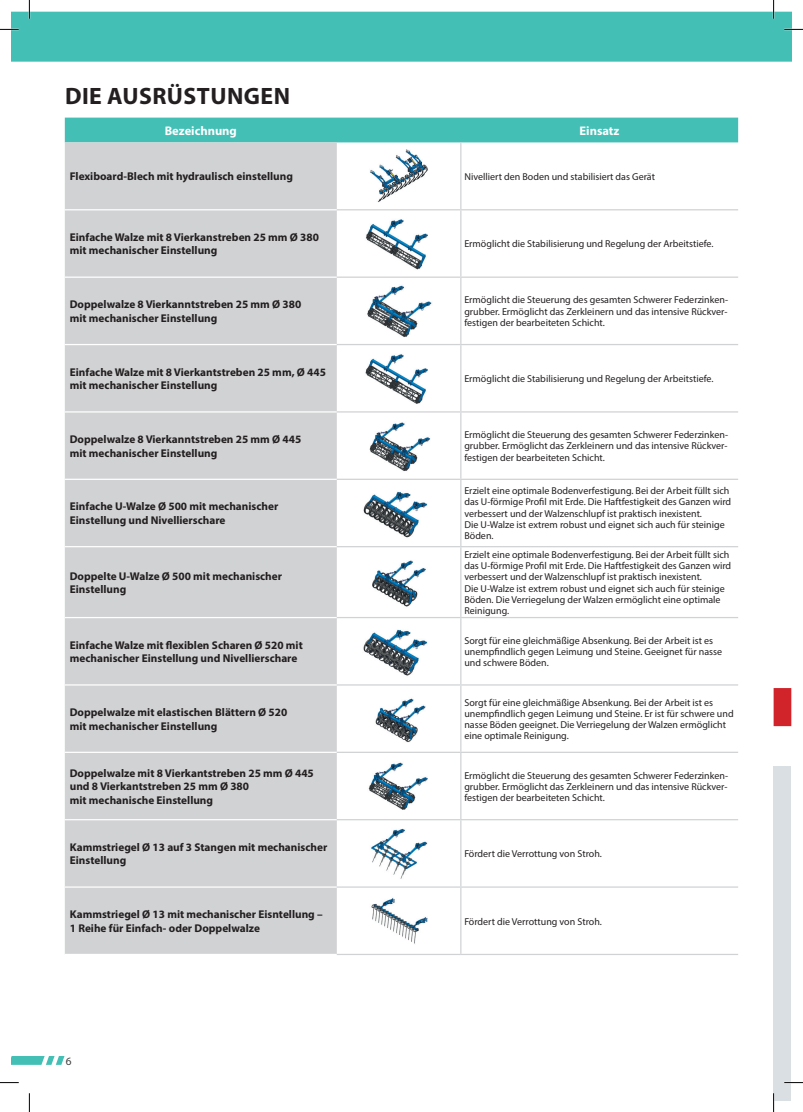
<style>
.page{position:relative;width:803px;height:1112px;background:#fff}
.page>*{position:absolute;margin:0;border:0;box-sizing:border-box;transform-origin:0 0}
.t1{font:700 23.75px "Myriad Pro";letter-spacing:.02em;color:#231f20}
.t2{font:700 12.5px "Myriad Pro";color:#fff}
.t3{font:700 11.25px/13.5px "Myriad Pro";color:#231f20}
.t4{font:11.25px "Myriad Pro";color:#3e3e3f}
.t5{font:10px/11.2px "Myriad Pro";color:#231f20}
</style>
<div class="page">
<div style="left:773px;top:765px;width:18px;height:334px;background:#dadfe4"></div>
<div style="left:773px;top:688px;width:18px;height:38px;background:#d1232a"></div>
<svg style="left:12px;top:1056px;width:53px;height:8px"></svg>
<div style="left:12px;top:12px;width:779px;height:50px;background:#43bfb5"></div>
<div style="left:65px;top:118px;width:673px;height:24px;background:#43bfb5"></div>
<div style="left:65px;top:142px;width:272px;height:811px;background:#d1d2d4"></div>
<hr style="left:65px;top:209px;width:272px;height:1px;background:#fff">
<hr style="left:65px;top:276px;width:272px;height:2px;background:#fff">
<hr style="left:65px;top:344px;width:272px;height:1px;background:#fff">
<hr style="left:65px;top:411px;width:272px;height:1px;background:#fff">
<hr style="left:65px;top:478px;width:272px;height:2px;background:#fff">
<hr style="left:65px;top:546px;width:272px;height:1px;background:#fff">
<hr style="left:65px;top:616px;width:272px;height:2px;background:#fff">
<hr style="left:65px;top:684px;width:272px;height:1px;background:#fff">
<hr style="left:65px;top:751px;width:272px;height:1px;background:#fff">
<hr style="left:65px;top:818px;width:272px;height:2px;background:#fff">
<hr style="left:65px;top:886px;width:272px;height:1px;background:#fff">
<hr style="left:461px;top:209px;width:277px;height:1px;background:#d1d2d4">
<hr style="left:461px;top:276px;width:277px;height:2px;background:#d1d2d4">
<hr style="left:461px;top:344px;width:277px;height:1px;background:#d1d2d4">
<hr style="left:461px;top:411px;width:277px;height:1px;background:#d1d2d4">
<hr style="left:461px;top:478px;width:277px;height:2px;background:#d1d2d4">
<hr style="left:461px;top:546px;width:277px;height:1px;background:#d1d2d4">
<hr style="left:461px;top:616px;width:277px;height:2px;background:#d1d2d4">
<hr style="left:461px;top:684px;width:277px;height:1px;background:#d1d2d4">
<hr style="left:461px;top:751px;width:277px;height:1px;background:#d1d2d4">
<hr style="left:461px;top:818px;width:277px;height:2px;background:#d1d2d4">
<hr style="left:461px;top:886px;width:277px;height:1px;background:#d1d2d4">
<hr style="left:461px;top:953px;width:277px;height:1px;background:#d1d2d4">
<hr style="left:337px;top:209px;width:124px;height:1px;background:#d1d2d4">
<hr style="left:337px;top:276px;width:124px;height:2px;background:#d1d2d4">
<hr style="left:337px;top:344px;width:124px;height:1px;background:#d1d2d4">
<hr style="left:337px;top:411px;width:124px;height:1px;background:#d1d2d4">
<hr style="left:337px;top:478px;width:124px;height:2px;background:#d1d2d4">
<hr style="left:337px;top:546px;width:124px;height:1px;background:#d1d2d4">
<hr style="left:337px;top:616px;width:124px;height:2px;background:#d1d2d4">
<hr style="left:337px;top:684px;width:124px;height:1px;background:#d1d2d4">
<hr style="left:337px;top:751px;width:124px;height:1px;background:#d1d2d4">
<hr style="left:337px;top:818px;width:124px;height:2px;background:#d1d2d4">
<hr style="left:337px;top:886px;width:124px;height:1px;background:#d1d2d4">
<hr style="left:337px;top:953px;width:124px;height:1px;background:#d1d2d4">
<hr style="left:460px;top:142px;width:1px;height:67px;background:#d1d2d4">
<hr style="left:460px;top:210px;width:1px;height:66px;background:#d1d2d4">
<hr style="left:460px;top:278px;width:1px;height:66px;background:#d1d2d4">
<hr style="left:460px;top:345px;width:1px;height:66px;background:#d1d2d4">
<hr style="left:460px;top:412px;width:1px;height:66px;background:#d1d2d4">
<hr style="left:460px;top:480px;width:1px;height:66px;background:#d1d2d4">
<hr style="left:460px;top:547px;width:1px;height:69px;background:#d1d2d4">
<hr style="left:460px;top:618px;width:1px;height:66px;background:#d1d2d4">
<hr style="left:460px;top:685px;width:1px;height:66px;background:#d1d2d4">
<hr style="left:460px;top:752px;width:1px;height:66px;background:#d1d2d4">
<hr style="left:460px;top:820px;width:1px;height:66px;background:#d1d2d4">
<hr style="left:460px;top:887px;width:1px;height:66px;background:#d1d2d4">
<img style="left:370px;top:149px;width:58px;height:53px">
<img style="left:365px;top:219px;width:63px;height:51px">
<img style="left:367px;top:285px;width:65px;height:52px">
<img style="left:365px;top:354px;width:63px;height:50px">
<img style="left:369px;top:422px;width:62px;height:49px">
<img style="left:363px;top:491px;width:65px;height:47px">
<img style="left:372px;top:560px;width:54px;height:47px">
<img style="left:363px;top:629px;width:65px;height:47px">
<img style="left:375px;top:698px;width:51px;height:44px">
<img style="left:368px;top:762px;width:60px;height:48px">
<img style="left:371px;top:829px;width:57px;height:50px">
<img style="left:371px;top:898px;width:57px;height:46px">
<svg style="left:0;top:29px;width:19px;height:1px"></svg>
<svg style="left:784px;top:29px;width:19px;height:1px"></svg>
<svg style="left:0;top:1082px;width:19px;height:1px"></svg>
<svg style="left:784px;top:1082px;width:19px;height:1px"></svg>
<svg style="left:29px;top:0;width:1px;height:19px"></svg>
<svg style="left:29px;top:1093px;width:1px;height:18px"></svg>
<svg style="left:773px;top:0;width:1px;height:19px"></svg>
<svg style="left:773px;top:1093px;width:1px;height:18px"></svg>
<h1 class="t1" style="left:65px;top:80px;width:227px">DIE AUSRÜSTUNGEN</h1>
<p class="t2" style="left:165px;top:122px;width:74px">Bezeichnung</p>
<p class="t2" style="left:580px;top:122px;width:41px">Einsatz</p>
<p class="t3" style="left:70px;top:169px;width:225px">Flexiboard-Blech mit hydraulisch einstellung</p>
<p class="t5" style="left:464px;top:171px;width:192px">Nivelliert den Boden und stabilisiert das Gerät</p>
<p class="t3" style="left:70px;top:230px;width:251px">Einfache Walze mit 8 Vierkanstreben 25 mm Ø 380 mit mechanischer Einstellung</p>
<p class="t5" style="left:464px;top:238px;width:251px">Ermöglicht die Stabilisierung und Regelung der Arbeitstiefe.</p>
<p class="t3" style="left:70px;top:297px;width:233px">Doppelwalze 8 Vierkanntstreben 25 mm Ø 380 mit mechanischer Einstellung</p>
<p class="t5" style="left:464px;top:294px;width:265px;text-align:justify">Ermöglicht die Steuerung des gesamten Schwerer Federzinken&shy;grubber. Ermöglicht das Zerkleinern und das intensive Rückver&shy;festigen der bearbeiteten Schicht.</p>
<p class="t3" style="left:70px;top:365px;width:258px">Einfache Walze mit 8 Vierkantstreben 25 mm, Ø 445 mit mechanischer Einstellung</p>
<p class="t5" style="left:464px;top:373px;width:251px">Ermöglicht die Stabilisierung und Regelung der Arbeitstiefe.</p>
<p class="t3" style="left:70px;top:432px;width:233px">Doppelwalze 8 Vierkanntstreben 25 mm Ø 445 mit mechanischer Einstellung</p>
<p class="t5" style="left:464px;top:429px;width:265px;text-align:justify">Ermöglicht die Steuerung des gesamten Schwerer Federzinken&shy;grubber. Ermöglicht das Zerkleinern und das intensive Rückver&shy;festigen der bearbeiteten Schicht.</p>
<p class="t3" style="left:70px;top:499px;width:210px">Einfache U-Walze Ø 500 mit mechanischer<br>Einstellung und Nivellierschare</p>
<p class="t5" style="left:464px;top:485px;width:268px">Erzielt eine optimale Bodenverfestigung. Bei der Arbeit füllt sich das U-förmige Profil mit Erde. Die Haftfestigkeit des Ganzen wird verbessert und der Walzenschlupf ist praktisch inexistent.<br>Die U-Walze ist extrem robust und eignet sich auch für steinige Böden.</p>
<p class="t3" style="left:70px;top:568px;width:214px">Doppelte U-Walze Ø 500 mit mechanischer<br>Einstellung</p>
<p class="t5" style="left:464px;top:548px;width:268px">Erzielt eine optimale Bodenverfestigung. Bei der Arbeit füllt sich das U-förmige Profil mit Erde. Die Haftfestigkeit des Ganzen wird verbessert und der Walzenschlupf ist praktisch inexistent.<br>Die U-Walze ist extrem robust und eignet sich auch für steinige Böden. Die Verriegelung der Walzen ermöglicht eine optimale Reinigung.</p>
<p class="t3" style="left:70px;top:637px;width:234px">Einfache Walze mit flexiblen Scharen Ø 520 mit mechanischer Einstellung und Nivellierschare</p>
<p class="t5" style="left:464px;top:634px;width:259px">Sorgt für eine gleichmäßige Absenkung. Bei der Arbeit ist es unempfindlich gegen Leimung und Steine. Geeignet für nasse und schwere Böden.</p>
<p class="t3" style="left:70px;top:705px;width:219px">Doppelwalze mit elastischen Blättern Ø 520 mit mechanischer Einstellung</p>
<p class="t5" style="left:464px;top:696px;width:271px">Sorgt für eine gleichmäßige Absenkung. Bei der Arbeit ist es unempfindlich gegen Leimung und Steine. Er ist für schwere und nasse Böden geeignet. Die Verriegelung der Walzen ermöglicht eine optimale Reinigung.</p>
<p class="t3" style="left:70px;top:765px;width:246px">Doppelwalze mit 8 Vierkantstreben 25 mm Ø 445 und 8 Vierkantstreben 25 mm Ø 380<br>mit mechanische Einstellung</p>
<p class="t5" style="left:464px;top:769px;width:265px;text-align:justify">Ermöglicht die Steuerung des gesamten Schwerer Federzinken&shy;grubber. Ermöglicht das Zerkleinern und das intensive Rückver&shy;festigen der bearbeiteten Schicht.</p>
<p class="t3" style="left:70px;top:839px;width:259px">Kammstriegel Ø 13 auf 3 Stangen mit mechanischer<br>Einstellung</p>
<p class="t5" style="left:464px;top:847px;width:139px">Fördert die Verrottung von Stroh.</p>
<p class="t3" style="left:70px;top:907px;width:254px">Kammstriegel Ø 13 mit mechanischer Eisntellung –<br>1 Reihe für Einfach- oder Doppelwalze</p>
<p class="t5" style="left:464px;top:915px;width:139px">Fördert die Verrottung von Stroh.</p>
<p class="t4" style="left:66px;top:1053px;width:7px">6</p>
</div>
